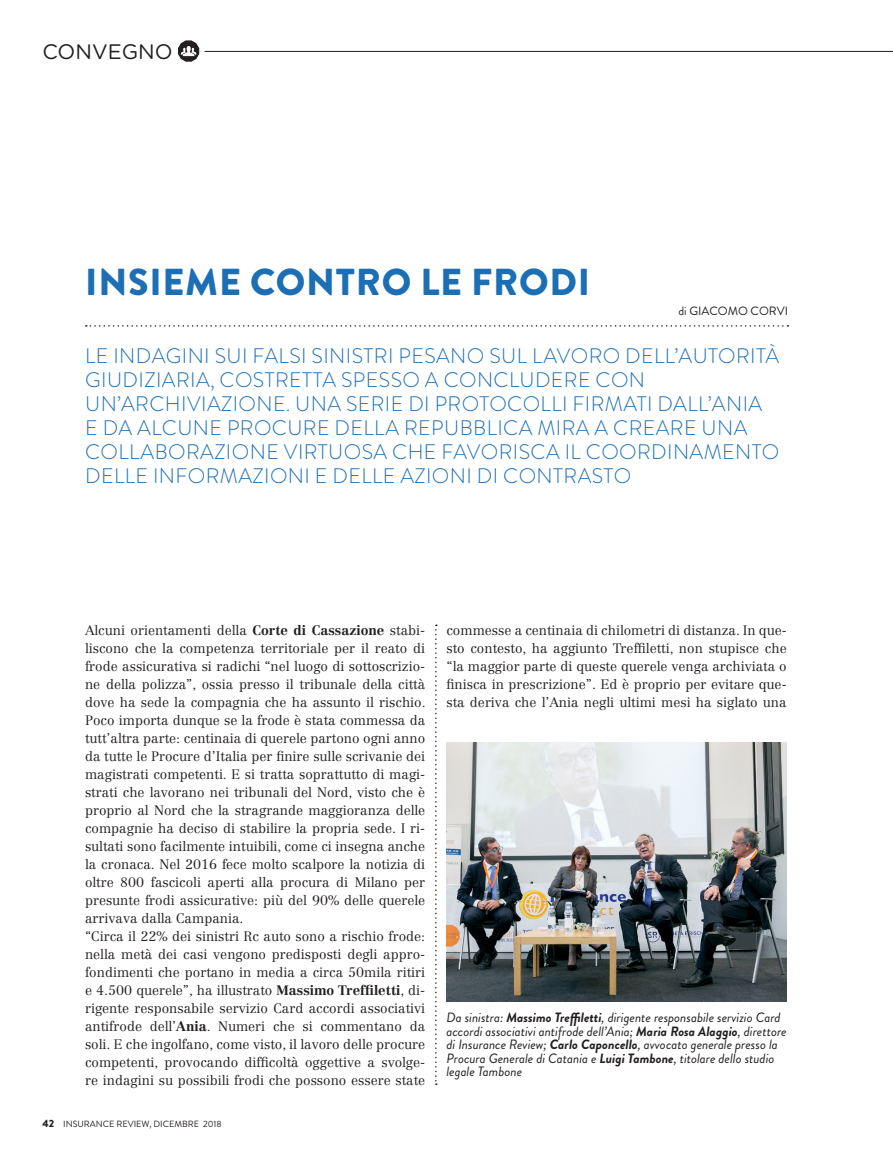
<style>
.page{position:relative;width:893px;height:1170px;background:#fff}
.page>*{position:absolute;margin:0;border:0;box-sizing:border-box;transform-origin:0 0}
.t1{font:900 37.5px "Brandon Grotesque";letter-spacing:.02em;color:#1c6fb5}
.t2{font:300 21px/24px "Brandon Grotesque";letter-spacing:.02em;color:#1c6fb5}
.t3{font:21px "Gotham Rounded";color:#231f20}
.t4{font:300 13.5px/18px "Centennial LT Std";color:#231f20;text-align:justify}
.t5{font:italic 13.5px/13.5px "Brandon Grotesque";color:#231f20}
.t6{font:12px "Brandon Grotesque";color:#231f20}
.t7{font:9px "Brandon Grotesque";color:#231f20}
.s1{font-weight:700}
.s2{font-weight:900;font-size:10.5px}
</style>
<div class="page">
<svg style="left:178px;top:40px;width:21px;height:22px"></svg>
<hr style="left:205px;top:51px;width:688px;height:1px;background:#231f20">
<svg style="left:435px;top:624px;width:2px;height:460px"></svg>
<svg style="left:86px;top:325px;width:702px;height:1px"></svg>
<img style="left:446px;top:742px;width:341px;height:259px">
<p class="t3" style="left:43px;top:37px;width:132px">CONVEGNO</p>
<p class="t1" style="left:85px;top:255px;width:506px">INSIEME CONTRO LE FRODI</p>
<p class="t6" style="left:678px;top:302px;width:111px">di GIACOMO CORVI</p>
<p class="t2" style="left:85px;top:343px;width:696px">LE INDAGINI SUI FALSI SINISTRI PESANO SUL LAVORO DELL’AUTORITÀ GIUDIZIARIA, COSTRETTA SPESSO A CONCLUDERE CON UN’ARCHIVIAZIONE. UNA SERIE DI PROTOCOLLI FIRMATI DALL’ANIA E DA ALCUNE PROCURE DELLA REPUBBLICA MIRA A CREARE UNA COLLABORAZIONE VIRTUOSA CHE FAVORISCA IL COORDINAMENTO DELLE INFORMAZIONI E DELLE AZIONI DI CONTRASTO</p>
<p class="t4" style="left:85px;top:621px;width:342px">Alcuni orientamenti della <span class="s1">Corte di Cassazione</span> stabi&shy;liscono che la competenza territoriale per il reato di frode assicurativa si radichi “nel luogo di sottoscrizio&shy;ne della polizza”, ossia presso il tribunale della città dove ha sede la compagnia che ha assunto il rischio.<br>Poco importa dunque se la frode è stata commessa da tutt’altra parte: centinaia di querele partono ogni anno da tutte le Procure d’Italia per finire sulle scrivanie dei magistrati competenti. E si tratta soprattutto di magi&shy;strati che lavorano nei tribunali del Nord, visto che è proprio al Nord che la stragrande maggioranza delle compagnie ha deciso di stabilire la propria sede. I ri&shy;sultati sono facilmente intuibili, come ci insegna anche la cronaca. Nel 2016 fece molto scalpore la notizia di oltre 800 fascicoli aperti alla procura di Milano per presunte frodi assicurative: più del 90% delle querele arrivava dalla Campania.</p>
<p class="t4" style="left:85px;top:927px;width:342px">“Circa il 22% dei sinistri Rc auto sono a rischio frode: nella metà dei casi vengono predisposti degli appro&shy;fondimenti che portano in media a circa 50mila ritiri e 4.500 querele”, ha illustrato <span class="s1">Massimo Treffiletti</span>, di&shy;rigente responsabile servizio Card accordi associativi antifrode dell’<span class="s1">Ania</span>. Numeri che si commentano da soli. E che ingolfano, come visto, il lavoro delle procure competenti, provocando difficoltà oggettive a svolge&shy;re indagini su possibili frodi che possono essere state</p>
<p class="t7" style="left:43px;top:1117px;width:181px"><span class="s2">42</span> INSURANCE REVIEW, DICEMBRE 2018</p>
<p class="t4" style="left:446px;top:621px;width:342px">commesse a centinaia di chilometri di distanza. In que&shy;sto contesto, ha aggiunto Treffiletti, non stupisce che “la maggior parte di queste querele venga archiviata o finisca in prescrizione”. Ed è proprio per evitare que&shy;sta deriva che l’Ania negli ultimi mesi ha siglato una</p>
<p class="t5" style="left:446px;top:1010px;width:342px">Da sinistra: <span class="s1">Massimo Treffiletti</span>, dirigente responsabile servizio Card accordi associativi antifrode dell’Ania; <span class="s1">Maria Rosa Alaggio</span>, direttore di Insurance Review; <span class="s1">Carlo Caponcello</span>, avvocato generale presso la Procura Generale di Catania e <span class="s1">Luigi Tambone</span>, titolare dello studio legale Tambone</p>
</div>
